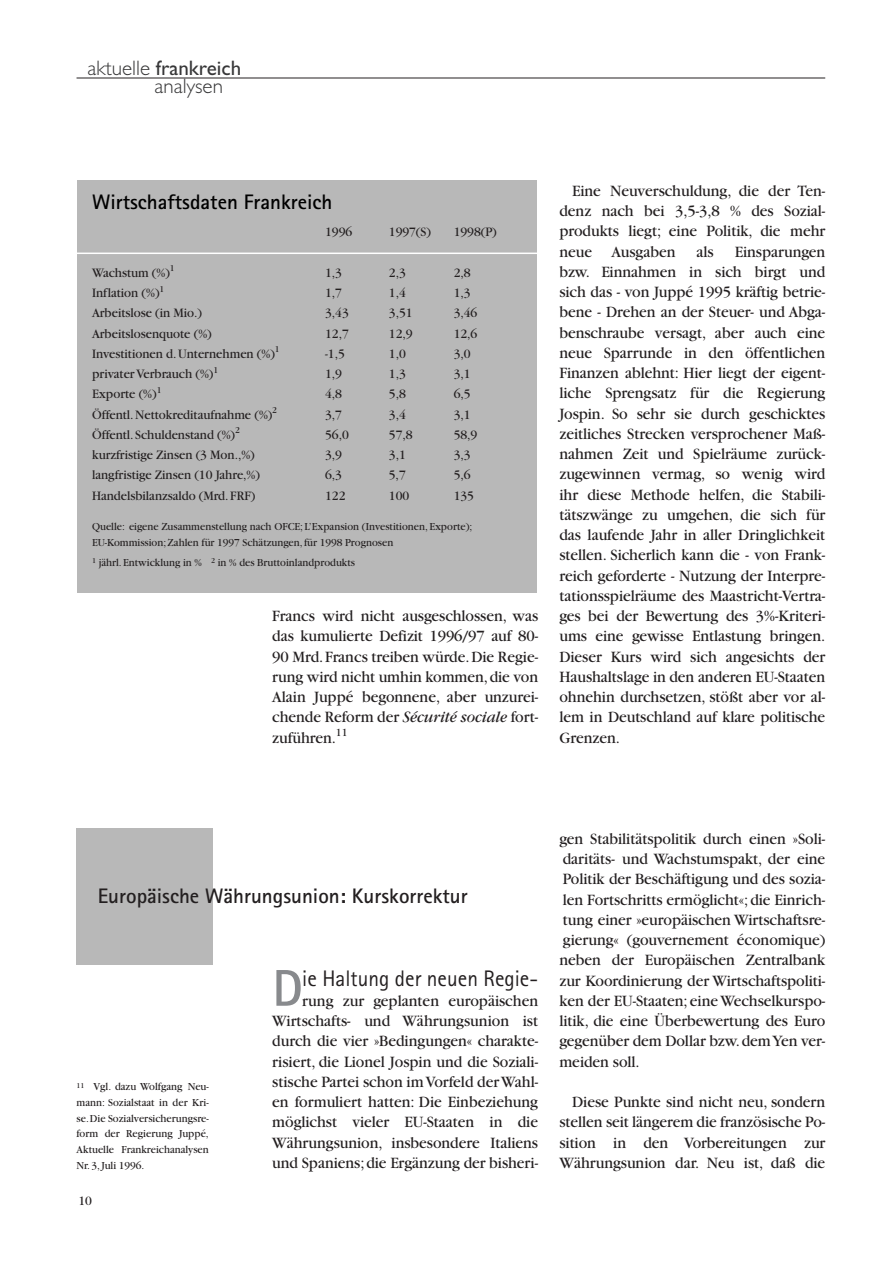
<style>
.page{position:relative;width:893px;height:1263px;background:#fff}
.page>*{position:absolute;margin:0;border:0;box-sizing:border-box;transform-origin:0 0}
.t1{font:700 51.75px "Rotis Sans Serif";color:#888a8d}
.t2{font:22.5px "Rotis Sans Serif";color:#231f20;scale:.95 1}
.t3{font:700 21px "Rotis Sans Serif";color:#231f20}
.t4{font:300 21px/18px "Gill Sans";color:#373738}
.t5{font:700 21px "Rotis Sans Serif";color:#000}
.t6{font:16.5px/20.2px "Garamond";letter-spacing:-.005em;color:#231f20;text-align:justify;scale:.95 1}
.t7{font:13.5px "Garamond";letter-spacing:-.005em;color:#231f20;scale:.95 1}
.t8{font:11.25px/15.8px "Garamond";color:#231f20;text-align:justify;scale:.95 1}
.s1{font-weight:400}
.s2{font-style:italic}
</style>
<div class="page">
<hr style="left:76px;top:78px;width:749px;height:1px;background:#231f20">
<div style="left:77px;top:829px;width:136px;height:136px;background:#b8b8b8"></div>
<div style="left:77px;top:180px;width:459px;height:413px;background:#b8b8b8"></div>
<hr style="left:74px;top:253px;width:465px;height:1px;background:#fff">
<p class="t4" style="left:154px;top:61px;width:88px;text-indent:-67px">aktuelle <span class="s1">frankreich </span>analysen</p>
<p class="t5" style="left:92px;top:195px;width:242px">Wirtschaftsdaten Frankreich</p>
<p class="t7" style="left:325px;top:227px;width:30px">1996</p>
<p class="t7" style="left:389px;top:227px;width:46px">1997(S)</p>
<p class="t7" style="left:453px;top:227px;width:47px">1998(P)</p>
<p class="t7" style="left:92px;top:268px;width:88px">Wachstum (%)<sup>1</sup></p>
<p class="t7" style="left:325px;top:268px;width:19px">1,3</p>
<p class="t7" style="left:389px;top:268px;width:19px">2,3</p>
<p class="t7" style="left:453px;top:268px;width:19px">2,8</p>
<p class="t7" style="left:92px;top:288px;width:77px">Inflation (%)<sup>1</sup></p>
<p class="t7" style="left:325px;top:288px;width:19px">1,7</p>
<p class="t7" style="left:389px;top:288px;width:19px">1,4</p>
<p class="t7" style="left:453px;top:288px;width:19px">1,3</p>
<p class="t7" style="left:92px;top:308px;width:117px">Arbeitslose (in Mio.)</p>
<p class="t7" style="left:325px;top:308px;width:26px">3,43</p>
<p class="t7" style="left:389px;top:308px;width:26px">3,51</p>
<p class="t7" style="left:453px;top:308px;width:26px">3,46</p>
<p class="t7" style="left:92px;top:329px;width:127px">Arbeitslosenquote (%)</p>
<p class="t7" style="left:325px;top:329px;width:26px">12,7</p>
<p class="t7" style="left:389px;top:329px;width:26px">12,9</p>
<p class="t7" style="left:453px;top:329px;width:26px">12,6</p>
<p class="t7" style="left:92px;top:349px;width:199px">Investitionen d.Unternehmen (%)<sup>1</sup></p>
<p class="t7" style="left:325px;top:349px;width:22px">-1,5</p>
<p class="t7" style="left:389px;top:349px;width:19px">1,0</p>
<p class="t7" style="left:453px;top:349px;width:19px">3,0</p>
<p class="t7" style="left:92px;top:369px;width:134px">privater Verbrauch (%)<sup>1</sup></p>
<p class="t7" style="left:325px;top:369px;width:19px">1,9</p>
<p class="t7" style="left:389px;top:369px;width:19px">1,3</p>
<p class="t7" style="left:453px;top:369px;width:19px">3,1</p>
<p class="t7" style="left:92px;top:389px;width:74px">Exporte (%)<sup>1</sup></p>
<p class="t7" style="left:325px;top:389px;width:19px">4,8</p>
<p class="t7" style="left:389px;top:389px;width:19px">5,8</p>
<p class="t7" style="left:453px;top:389px;width:19px">6,5</p>
<p class="t7" style="left:92px;top:410px;width:196px">Öffentl.Nettokreditaufnahme (%)<sup>2</sup></p>
<p class="t7" style="left:325px;top:410px;width:19px">3,7</p>
<p class="t7" style="left:389px;top:410px;width:19px">3,4</p>
<p class="t7" style="left:453px;top:410px;width:19px">3,1</p>
<p class="t7" style="left:92px;top:430px;width:157px">Öffentl.Schuldenstand (%)<sup>2</sup></p>
<p class="t7" style="left:325px;top:430px;width:26px">56,0</p>
<p class="t7" style="left:389px;top:430px;width:26px">57,8</p>
<p class="t7" style="left:453px;top:430px;width:26px">58,9</p>
<p class="t7" style="left:92px;top:450px;width:173px">kurzfristige Zinsen (3 Mon.,%)</p>
<p class="t7" style="left:325px;top:450px;width:19px">3,9</p>
<p class="t7" style="left:389px;top:450px;width:19px">3,1</p>
<p class="t7" style="left:453px;top:450px;width:19px">3,3</p>
<p class="t7" style="left:92px;top:470px;width:178px">langfristige Zinsen (10 Jahre,%)</p>
<p class="t7" style="left:325px;top:470px;width:19px">6,3</p>
<p class="t7" style="left:389px;top:470px;width:19px">5,7</p>
<p class="t7" style="left:453px;top:470px;width:19px">5,6</p>
<p class="t7" style="left:92px;top:491px;width:173px">Handelsbilanzsaldo (Mrd.FRF)</p>
<p class="t7" style="left:325px;top:491px;width:23px">122</p>
<p class="t7" style="left:389px;top:491px;width:23px">100</p>
<p class="t7" style="left:453px;top:491px;width:23px">135</p>
<p class="t8" style="left:92px;top:520px;width:402px">Quelle: eigene Zusammenstellung nach OFCE;L’Expansion (Investitionen,Exporte);<br>EU-Kommission;Zahlen für 1997 Schätzungen, für 1998 Prognosen</p>
<p class="t8" style="left:92px;top:555px;width:278px"><sup>1</sup> jährl.Entwicklung in % <sup>2</sup> in % des Bruttoinlandprodukts</p>
<p class="t6" style="left:272px;top:607px;width:281px">Francs wird nicht ausgeschlossen, was das kumulierte Defizit 1996/97 auf 80- 90 Mrd.Francs treiben würde.Die Regie&shy;rung wird nicht umhin kommen,die von Alain Juppé begonnene, aber unzurei&shy;chende Reform der <span class="s2">Sécurité sociale</span> fort&shy;zuführen.<sup>11</sup></p>
<p class="t6" style="left:559px;top:182px;width:281px;text-indent:13px">Eine Neuverschuldung, die der Ten&shy;denz nach bei 3,5-3,8 % des Sozial&shy;produkts liegt; eine Politik, die mehr neue Ausgaben</p>
<p class="t6" style="left:696px;top:243px;width:20px">als</p>
<p class="t6" style="left:559px;top:243px;width:281px;text-indent:175px">Einsparungen bzw. Einnahmen in sich birgt und sich das - von Juppé 1995 kräftig betrie&shy;bene - Drehen an der Steuer- und Abga&shy;benschraube versagt, aber auch eine neue Sparrunde in den öffentlichen Finanzen ablehnt: Hier liegt der eigent&shy;liche Sprengsatz für die Regierung Jospin. So sehr sie durch geschicktes zeitliches Strecken versprochener Maß&shy;nahmen Zeit und Spielräume zurück&shy;zugewinnen vermag, so wenig wird ihr diese Methode helfen, die Stabili&shy;tätszwänge zu umgehen, die sich für das laufende Jahr in aller Dringlichkeit stellen. Sicherlich kann die - von Frank&shy;reich geforderte - Nutzung der Interpre&shy;tationsspielräume des Maastricht-Vertra&shy;ges bei der Bewertung des 3%-Kriteri&shy;ums eine gewisse Entlastung bringen.<br>Dieser Kurs wird sich angesichts der Haushaltslage in den anderen EU-Staaten ohnehin durchsetzen, stößt aber vor al&shy;lem in Deutschland auf klare politische Grenzen.</p>
<p class="t3" style="left:98px;top:888px;width:371px">Europäische Währungsunion: Kurskorrektur</p>
<p class="t8" style="left:77px;top:1080px;width:141px"><sup>11</sup> Vgl. dazu Wolfgang Neu&shy;mann: Sozialstaat in der Kri&shy;se.Die Sozialversicherungsre&shy;form der Regierung Juppé, Aktuelle Frankreichanalysen Nr.3,Juli 1996.</p>
<p class="t7" style="left:78px;top:1196px;width:16px">10</p>
<h1 class="t1" style="left:272px;top:970px;width:32px">D</h1>
<h2 class="t2" style="left:302px;top:970px;width:250px">ie Haltung der neuen Regie-</h2>
<p class="t6" style="left:272px;top:992px;width:281px;text-indent:30px">rung zur geplanten europäischen Wirtschafts- und Währungsunion ist durch die vier »Bedingungen« charakte&shy;risiert, die Lionel Jospin und die Soziali&shy;stische Partei schon im Vorfeld der Wahl&shy;en formuliert hatten: Die Einbeziehung möglichst vieler EU-Staaten in die Währungsunion, insbesondere Italiens und Spaniens;die Ergänzung der bisheri-</p>
<p class="t6" style="left:559px;top:830px;width:281px">gen Stabilitätspolitik durch einen »Soli&shy;daritäts- und Wachstumspakt, der eine Politik der Beschäftigung und des sozia&shy;len Fortschritts ermöglicht«;die Einrich&shy;tung einer »europäischen Wirtschaftsre&shy;gierung« (gouvernement économique) neben der Europäischen Zentralbank zur Koordinierung der Wirtschaftspoliti&shy;ken der EU-Staaten; eine Wechselkurspo&shy;litik, die eine Überbewertung des Euro gegenüber dem Dollar bzw.dem Yen ver&shy;meiden soll.</p>
<p class="t6" style="left:559px;top:1093px;width:281px;text-indent:13px">Diese Punkte sind nicht neu, sondern stellen seit längerem die französische Po&shy;sition in den Vorbereitungen zur Währungsunion dar. Neu ist, daß die</p>
</div>
